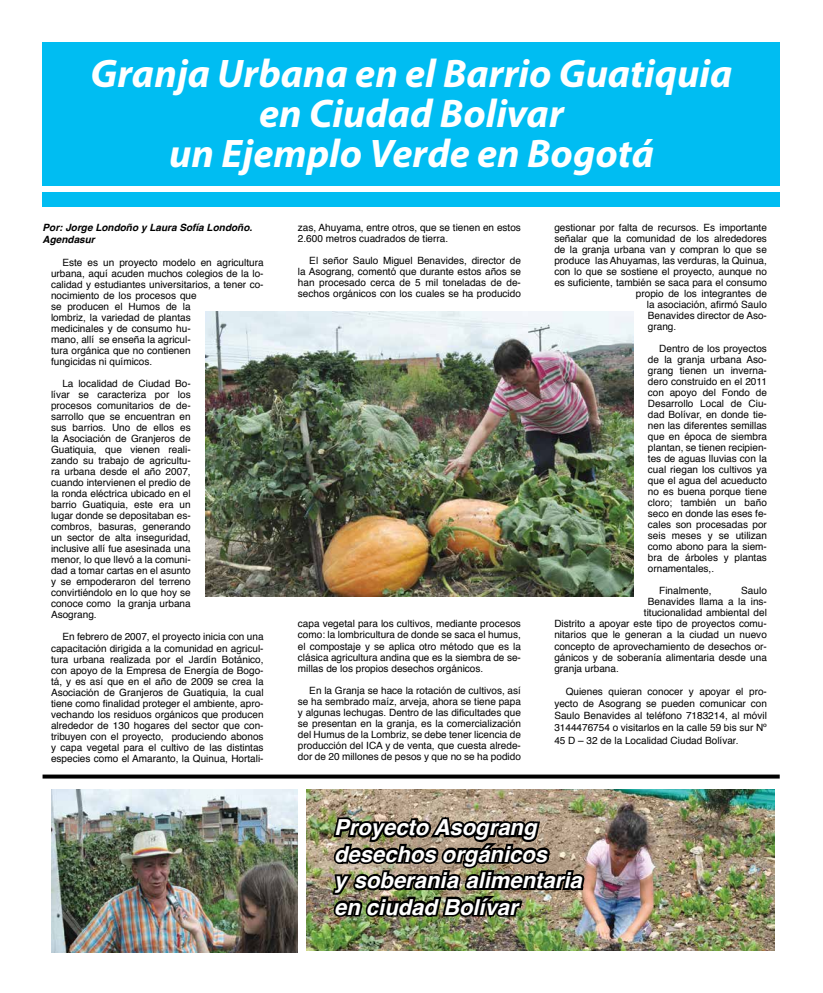
<style>
.page{position:relative;width:823px;height:993px;background:#fff}
.page>*{position:absolute;margin:0;border:0;box-sizing:border-box;transform-origin:0 0}
.t1{font:italic 700 40px/40px "Myriad Pro";color:#fff;text-align:center}
.t2{font:italic 700 22px/26.4px "Helvetica";color:#fff}
.t3{font:10px/11px "Helvetica";color:#000;text-align:justify}
.t4{font:italic 700 10px/12px "Helvetica";color:#000}
</style>
<div class="page">
<div style="left:42px;top:42px;width:738px;height:144px;background:#00bdf2"></div>
<div style="left:42px;top:193px;width:738px;height:14px;background:#00bdf2"></div>
<img style="left:205px;top:311px;width:428px;height:285px">
<img style="left:52px;top:789px;width:245px;height:162px">
<img style="left:306px;top:789px;width:467px;height:161px">
<img style="left:330px;top:813px;width:257px;height:133px">
<svg style="left:42px;top:774px;width:737px;height:4px;background:#232323"></svg>
<h1 class="t1" style="left:90px;top:52px;width:643px">Granja Urbana en el Barrio Guatiquia en Ciudad Bolivar<br>un Ejemplo Verde en Bogotá</h1>
<p class="t4" style="left:42px;top:221px;width:211px">Por: Jorge Londoño y Laura Sofía Londoño.<br>Agendasur</p>
<p class="t3" style="left:51px;top:257px;width:214px;text-align:left;text-indent:11px">Este es un proyecto modelo en agricultura urbana, aquí acuden muchos colegios de la lo&shy;calidad y estudiantes universitarios, a tener co&shy;nocimiento de los procesos que<br>se producen el Humos de la<br>lombriz, la variedad de plantas<br>medicinales y de consumo hu-<br>mano, allí se enseña la agricul-<br>tura orgánica que no contienen<br>fungicidas ni químicos.</p>
<p class="t3" style="left:51px;top:378px;width:141px;text-indent:11px">La localidad de Ciudad Bo&shy;lívar se caracteriza por los procesos comunitarios de de&shy;sarrollo que se encuentran en sus barrios. Uno de ellos es la Asociación de Granjeros de Guatiquia, que vienen reali&shy;zando su trabajo de agricultu&shy;ra urbana desde el año 2007, cuando intervienen el predio de la ronda eléctrica ubicado en el barrio Guatiquia, este era un lugar donde se depositaban es&shy;combros, basuras, generando un sector de alta inseguridad, inclusive allí fue asesinada una menor, lo que llevó a la comuni&shy;dad a tomar cartas en el asunto y se empoderaron del terreno convirtiéndolo en lo que hoy se conoce como la granja urbana Asograng.</p>
<p class="t3" style="left:51px;top:631px;width:214px;text-indent:11px">En febrero de 2007, el proyecto inicia con una capacitación dirigida a la comunidad en agricul&shy;tura urbana realizada por el Jardín Botánico, con apoyo de la Empresa de Energía de Bogo&shy;tá, y es así que en el año de 2009 se crea la Asociación de Granjeros de Guatiquia, la cual tiene como finalidad proteger el ambiente, apro&shy;vechando los residuos orgánicos que producen alrededor de 130 hogares del sector que con&shy;tribuyen con el proyecto, produciendo abonos y capa vegetal para el cultivo de las distintas especies como el Amaranto, la Quinua, Hortali-</p>
<p class="t3" style="left:298px;top:222px;width:224px">zas, Ahuyama, entre otros, que se tienen en estos<br>2.600 metros cuadrados de tierra.</p>
<p class="t3" style="left:298px;top:255px;width:224px;text-indent:11px">El señor Saulo Miguel Benavides, director de la Asograng, comentó que durante estos años se han procesado cerca de 5 mil toneladas de de&shy;sechos orgánicos con los cuales se ha producido</p>
<p class="t3" style="left:298px;top:618px;width:224px">capa vegetal para los cultivos, mediante procesos como: la lombricultura de donde se saca el humus, el compostaje y se aplica otro método que es la clásica agricultura andina que es la siembra de se&shy;millas de los propios desechos orgánicos.</p>
<p class="t3" style="left:298px;top:684px;width:224px;text-indent:11px">En la Granja se hace la rotación de cultivos, así se ha sembrado maíz, arveja, ahora se tiene papa y algunas lechugas. Dentro de las dificultades que se presentan en la granja, es la comercialización del Humus de la Lombriz, se debe tener licencia de producción del ICA y de venta, que cuesta alrede&shy;dor de 20 millones de pesos y que no se ha podido</p>
<p class="t3" style="left:554px;top:222px;width:214px">gestionar por falta de recursos. Es importante</p>
<p class="t3" style="left:554px;top:233px;width:214px">señalar que la comunidad de los alrededores</p>
<p class="t3" style="left:554px;top:244px;width:214px">de la granja urbana van y compran lo que se</p>
<p class="t3" style="left:554px;top:255px;width:214px">produce las Ahuyamas, las verduras, la Quinua,</p>
<p class="t3" style="left:554px;top:266px;width:214px">con lo que se sostiene el proyecto, aunque no</p>
<p class="t3" style="left:554px;top:277px;width:214px">es suficiente, también se saca para el consumo</p>
<p class="t3" style="left:635px;top:288px;width:132px">propio de los integrantes de</p>
<p class="t3" style="left:646px;top:299px;width:121px">la asociación, afirmó Saulo</p>
<p class="t3" style="left:647px;top:310px;width:120px">Benavides director de Aso-</p>
<p class="t3" style="left:647px;top:321px;width:30px">grang.</p>
<p class="t3" style="left:647px;top:343px;width:120px;text-indent:11px">Dentro de los proyectos de la granja urbana Aso&shy;grang tienen un inverna&shy;dero construido en el 2011 con apoyo del Fondo de Desarrollo Local de Ciu&shy;dad Bolívar, en donde tie&shy;nen las diferentes semillas que en época de siembra plantan, se tienen recipien&shy;tes de aguas lluvias con la cual riegan los cultivos ya que el agua del acueducto no es buena porque tiene cloro; también un baño seco en donde las eses fe&shy;cales son procesadas por seis meses y se utilizan como abono para la siem&shy;bra de árboles y plantas ornamentales,.</p>
<p class="t3" style="left:659px;top:585px;width:54px">Finalmente,</p>
<p class="t3" style="left:740px;top:585px;width:27px">Saulo</p>
<p class="t3" style="left:647px;top:596px;width:120px">Benavides llama a la ins-</p>
<p class="t3" style="left:643px;top:607px;width:124px">titucionalidad ambiental del</p>
<p class="t3" style="left:554px;top:618px;width:214px">Distrito a apoyar este tipo de proyectos comu-</p>
<p class="t3" style="left:554px;top:629px;width:214px">nitarios que le generan a la ciudad un nuevo</p>
<p class="t3" style="left:554px;top:640px;width:214px">concepto de aprovechamiento de desechos or-</p>
<p class="t3" style="left:554px;top:651px;width:214px">gánicos y de soberanía alimentaria desde una</p>
<p class="t3" style="left:554px;top:662px;width:66px">granja urbana.</p>
<p class="t3" style="left:554px;top:685px;width:214px;line-height:12.2px;text-indent:11px">Quienes quieran conocer y apoyar el pro&shy;yecto de Asograng se pueden comunicar con Saulo Benavides al teléfono 7183214, al móvil 3144476754 o visitarlos en la calle 59 bis sur Nº 45 D – 32 de la Localidad Ciudad Bolívar.</p>
<h2 class="t2" style="left:334px;top:814px;width:249px">Proyecto Asograng desechos orgánicos<br>y soberania alimentaria en ciudad Bolívar</h2>
</div>
